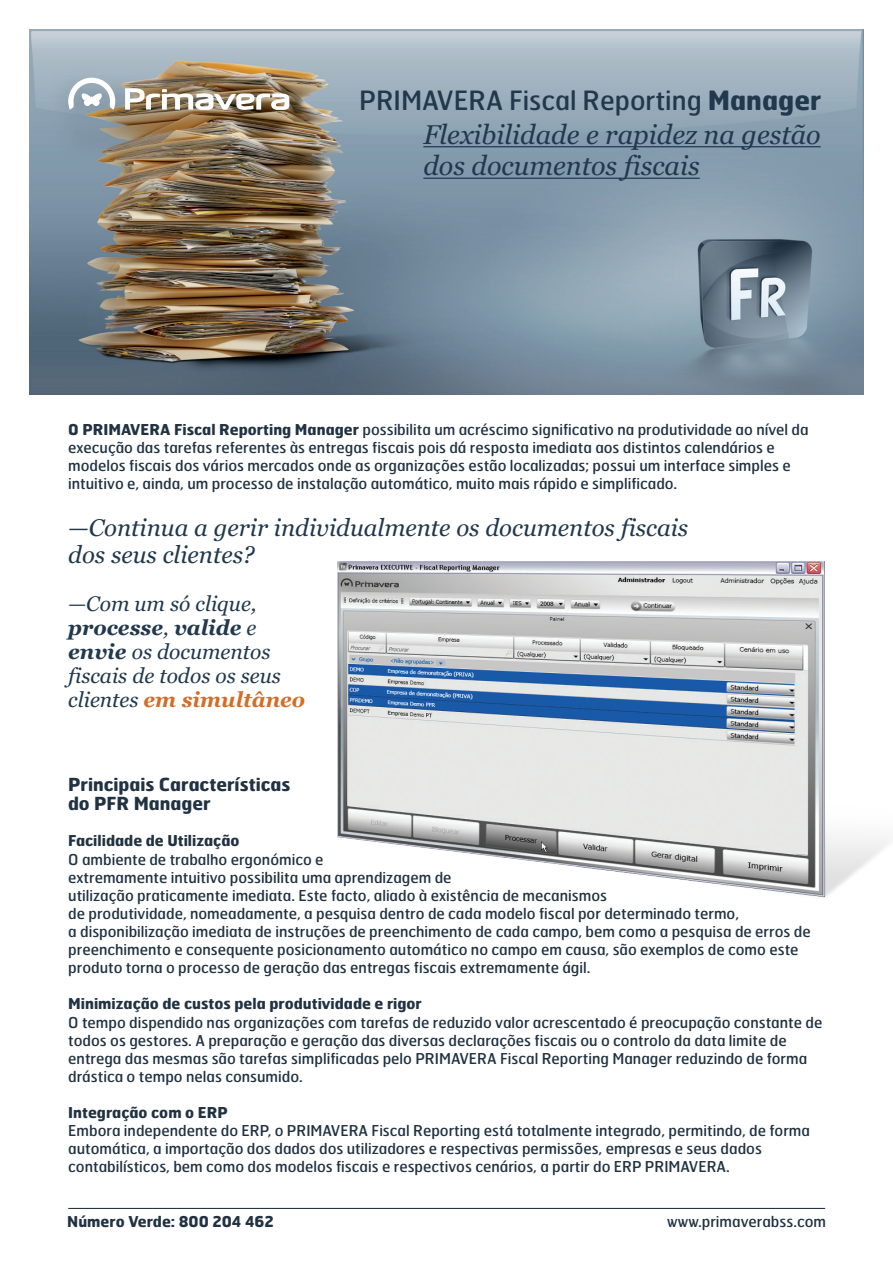
<style>
.page{position:relative;width:893px;height:1263px;background:#fff}
.page>*{position:absolute;margin:0;border:0;box-sizing:border-box;transform-origin:0 0}
.t1{font:italic 27px/31.5px "Georgia";color:#21384d}
.t2{font:26.55px "Hermes";color:#21384d}
.t3{font:italic 24px/27px "Georgia";color:#21384d}
.t4{font:italic 21px/24px "Georgia";color:#21384d}
.t5{font:700 18px/19.5px "Hermes";color:#213242}
.t6{font:15px/18px "Hermes";color:#213242}
.t7{font:700 15px "Hermes";color:#213242}
.s1{font-weight:700}
.s2{font-weight:700;color:#d36d28}
</style>
<div class="page">
<img style="left:338px;top:562px;width:554px;height:336px">
<img style="left:30px;top:30px;width:833px;height:365px">
<hr style="left:423px;top:146px;width:398px;height:1px;background:#21384d">
<hr style="left:423px;top:178px;width:277px;height:1px;background:#21384d">
<img style="left:68px;top:78px;width:221px;height:32px">
<hr style="left:68px;top:1208px;width:757px;height:1px;background:#213242">
<h2 class="t2" style="left:359px;top:89px;width:463px">PRIMAVERA Fiscal Reporting <span class="s1">Manager</span></h2>
<h1 class="t1" style="left:423px;top:121px;width:399px">Flexibilidade e rapidez na gestão dos documentos fiscais</h1>
<p class="t6" style="left:68px;top:422px;width:742px"><span class="s1">O PRIMAVERA Fiscal Reporting Manager</span> possibilita um acréscimo significativo na produtividade ao nível da execução das tarefas referentes às entregas fiscais pois dá resposta imediata aos distintos calendários e modelos fiscais dos vários mercados onde as organizações estão localizadas; possui um interface simples e intuitivo e, ainda, um processo de instalação automático, muito mais rápido e simplificado.</p>
<h3 class="t3" style="left:68px;top:516px;width:621px">—Continua a gerir individualmente os documentos fiscais dos seus clientes?</h3>
<h3 class="t4" style="left:68px;top:594px;width:239px">—Com um só clique, <span class="s1">processe</span>, <span class="s1">valide</span> e <span class="s1">envie</span> os documentos fiscais de todos os seus clientes <span class="s2">em simultâneo</span></h3>
<p class="t5" style="left:68px;top:775px;width:224px">Principais Características do PFR Manager</p>
<p class="t7" style="left:68px;top:834px;width:173px">Facilidade de Utilização</p>
<p class="t6" style="left:68px;top:851px;width:744px">O ambiente de trabalho ergonómico e<br>extremamente intuitivo possibilita uma aprendizagem de<br>utilização praticamente imediata. Este facto, aliado à existência de mecanismos<br>de produtividade, nomeadamente, a pesquisa dentro de cada modelo fiscal por determinado termo,<br>a disponibilização imediata de instruções de preenchimento de cada campo, bem como a pesquisa de erros de preenchimento e consequente posicionamento automático no campo em causa, são exemplos de como este produto torna o processo de geração das entregas fiscais extremamente ágil.</p>
<p class="t7" style="left:68px;top:997px;width:355px">Minimização de custos pela produtividade e rigor</p>
<p class="t6" style="left:68px;top:1014px;width:756px">O tempo dispendido nas organizações com tarefas de reduzido valor acrescentado é preocupação constante de todos os gestores. A preparação e geração das diversas declarações fiscais ou o controlo da data limite de entrega das mesmas são tarefas simplificadas pelo PRIMAVERA Fiscal Reporting Manager reduzindo de forma drástica o tempo nelas consumido.</p>
<p class="t7" style="left:68px;top:1106px;width:161px">Integração com o ERP</p>
<p class="t6" style="left:68px;top:1123px;width:743px">Embora independente do ERP, o PRIMAVERA Fiscal Reporting está totalmente integrado, permitindo, de forma automática, a importação dos dados dos utilizadores e respectivas permissões, empresas e seus dados contabilísticos, bem como dos modelos fiscais e respectivos cenários, a partir do ERP PRIMAVERA.</p>
<p class="t7" style="left:67px;top:1215px;width:208px">Número Verde: 800 204 462</p>
<p class="t6" style="left:667px;top:1214px;width:161px">www.primaverabss.com</p>
</div>
